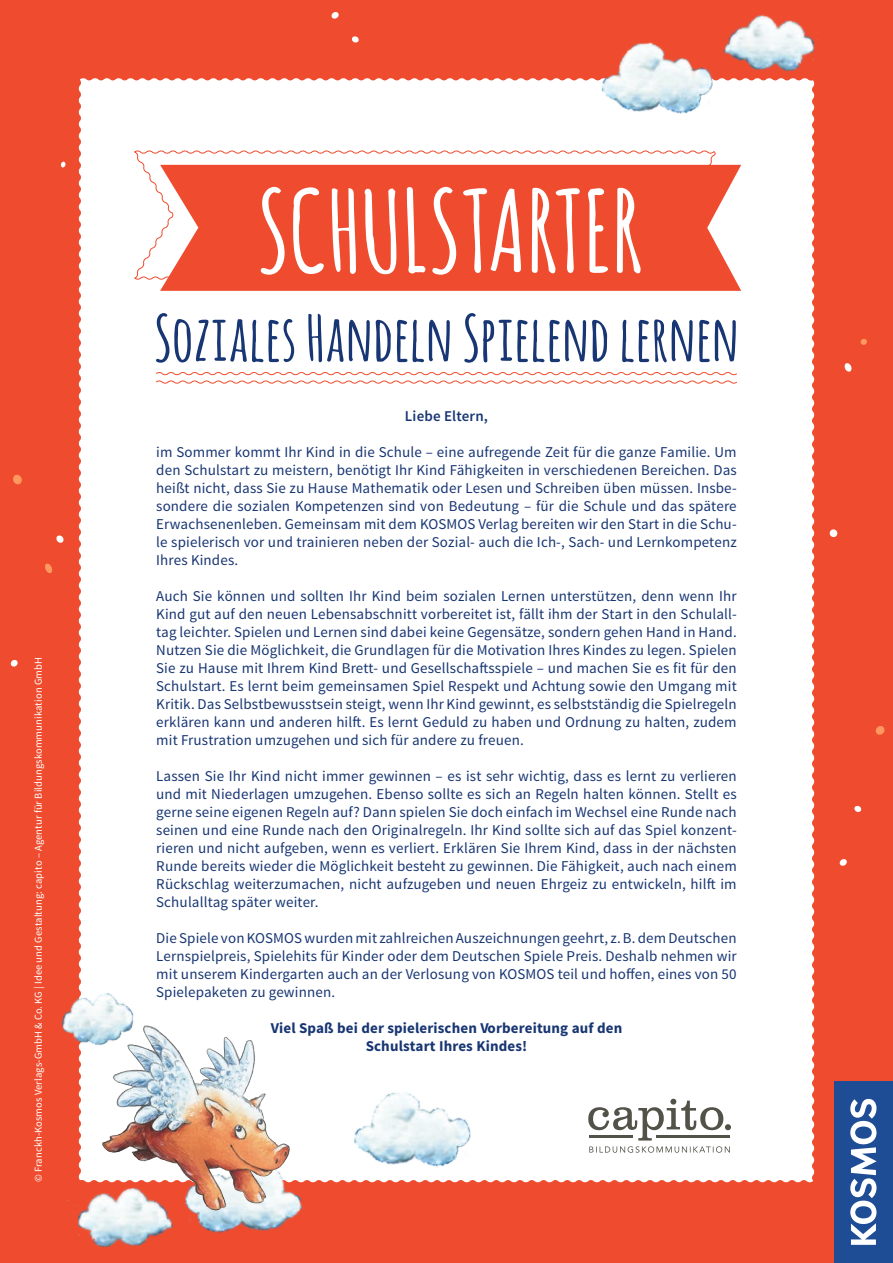
<style>
.page{position:relative;width:893px;height:1263px;background:#ef4c2f}
.page>*{position:absolute;margin:0;border:0;box-sizing:border-box;transform-origin:0 0}
.t1{font:700 111px "Amatic";letter-spacing:.03em;color:#fff}
.t2{font:700 62.7px "Amatic";letter-spacing:.03em;color:#183673}
.t3{font:15px/18px "Source Sans Pro";letter-spacing:.01em;color:#183673;text-align:justify}
.t4{font:700 15px/18px "Source Sans Pro";letter-spacing:.01em;color:#183673;text-align:center}
.t5{font:600 15px "Source Sans Pro";letter-spacing:.01em;color:#183673}
.t6{font:10.5px "Source Sans Pro";letter-spacing:.01em;color:#fff}
</style>
<div class="page">
<svg style="left:844px;top:363px;width:8px;height:9px"></svg>
<svg style="left:860px;top:339px;width:7px;height:6px"></svg>
<svg style="left:45px;top:563px;width:8px;height:10px"></svg>
<svg style="left:829px;top:529px;width:9px;height:8px"></svg>
<svg style="left:13px;top:474px;width:9px;height:11px"></svg>
<svg style="left:56px;top:535px;width:8px;height:8px"></svg>
<svg style="left:10px;top:659px;width:8px;height:8px"></svg>
<svg style="left:61px;top:161px;width:5px;height:7px"></svg>
<svg style="left:875px;top:726px;width:10px;height:9px"></svg>
<svg style="left:839px;top:859px;width:8px;height:7px"></svg>
<svg style="left:331px;top:12px;width:8px;height:7px"></svg>
<svg style="left:854px;top:805px;width:8px;height:7px"></svg>
<svg style="left:352px;top:36px;width:7px;height:7px"></svg>
<div style="left:78px;top:78px;width:737px;height:1104px;background:#fff"></div>
<svg style="left:588px;top:1099px;width:143px;height:41px"></svg>
<hr style="left:589px;top:1135px;width:44px;height:3px;background:#535249">
<hr style="left:657px;top:1135px;width:73px;height:3px;background:#535249">
<svg style="left:589px;top:1146px;width:141px;height:7px"></svg>
<svg style="left:133px;top:149px;width:584px;height:132px"></svg>
<svg style="left:160px;top:165px;width:581px;height:126px"></svg>
<svg style="left:155px;top:371px;width:583px;height:14px"></svg>
<img style="left:723px;top:15px;width:101px;height:56px">
<img style="left:190px;top:1133px;width:139px;height:100px">
<img style="left:61px;top:968px;width:123px;height:88px">
<img style="left:67px;top:1194px;width:106px;height:54px">
<img style="left:329px;top:1069px;width:161px;height:113px">
<img style="left:98px;top:984px;width:228px;height:228px">
<img style="left:589px;top:42px;width:127px;height:83px">
<div style="left:834px;top:1082px;width:59px;height:181px;background:#1e4d96"></div>
<svg style="left:850px;top:1099px;width:27px;height:146px"></svg>
<p class="t6" style="left:32px;top:1182px;width:526px;rotate:-90deg">© Franckh-Kosmos Verlags-GmbH &amp; Co. KG | Idee und Gestaltung: capito – Agentur für Bildungskommunikation GmbH</p>
<h1 class="t1" style="left:259px;top:152px;width:385px">SCHULSTARTER</h1>
<h2 class="t2" style="left:155px;top:293px;width:585px">Soziales Handeln Spielend lernen</h2>
<p class="t5" style="left:405px;top:406px;width:85px">Liebe Eltern,</p>
<p class="t3" style="left:156px;top:443px;width:582px">im Sommer kommt Ihr Kind in die Schule – eine aufregende Zeit für die ganze Familie. Um den Schulstart zu meistern, benötigt Ihr Kind Fähigkeiten in verschiedenen Bereichen. Das heißt nicht, dass Sie zu Hause Mathematik oder Lesen und Schreiben üben müssen. Insbe&shy;sondere die sozialen Kompetenzen sind von Bedeutung – für die Schule und das spätere Erwachsenenleben. Gemeinsam mit dem KOSMOS Verlag bereiten wir den Start in die Schu&shy;le spielerisch vor und trainieren neben der Sozial- auch die Ich-, Sach- und Lernkompetenz Ihres Kindes.</p>
<p class="t3" style="left:156px;top:587px;width:582px">Auch Sie können und sollten Ihr Kind beim sozialen Lernen unterstützen, denn wenn Ihr Kind gut auf den neuen Lebensabschnitt vorbereitet ist, fällt ihm der Start in den Schulall&shy;tag leichter. Spielen und Lernen sind dabei keine Gegensätze, sondern gehen Hand in Hand.<br>Nutzen Sie die Möglichkeit, die Grundlagen für die Motivation Ihres Kindes zu legen. Spielen Sie zu Hause mit Ihrem Kind Brett- und Gesellschaftsspiele – und machen Sie es fit für den Schulstart. Es lernt beim gemeinsamen Spiel Respekt und Achtung sowie den Umgang mit Kritik. Das Selbstbewusstsein steigt, wenn Ihr Kind gewinnt, es selbstständig die Spielregeln erklären kann und anderen hilft. Es lernt Geduld zu haben und Ordnung zu halten, zudem mit Frustration umzugehen und sich für andere zu freuen.</p>
<p class="t3" style="left:156px;top:767px;width:582px">Lassen Sie Ihr Kind nicht immer gewinnen – es ist sehr wichtig, dass es lernt zu verlieren und mit Niederlagen umzugehen. Ebenso sollte es sich an Regeln halten können. Stellt es gerne seine eigenen Regeln auf? Dann spielen Sie doch einfach im Wechsel eine Runde nach seinen und eine Runde nach den Originalregeln. Ihr Kind sollte sich auf das Spiel konzent&shy;rieren und nicht aufgeben, wenn es verliert. Erklären Sie Ihrem Kind, dass in der nächsten Runde bereits wieder die Möglichkeit besteht zu gewinnen. Die Fähigkeit, auch nach einem Rückschlag weiterzumachen, nicht aufzugeben und neuen Ehrgeiz zu entwickeln, hilft im Schulalltag später weiter.</p>
<p class="t3" style="left:156px;top:929px;width:582px">Die Spiele von KOSMOS wurden mit zahlreichen Auszeichnungen geehrt, z.B. dem Deutschen Lernspielpreis, Spielehits für Kinder oder dem Deutschen Spiele Preis. Deshalb nehmen wir mit unserem Kindergarten auch an der Verlosung von KOSMOS teil und hoffen, eines von 50<br>Spielepaketen zu gewinnen.</p>
<p class="t4" style="left:271px;top:1019px;width:353px">Viel Spaß bei der spielerischen Vorbereitung auf den<br>Schulstart Ihres Kindes!</p>
</div>
